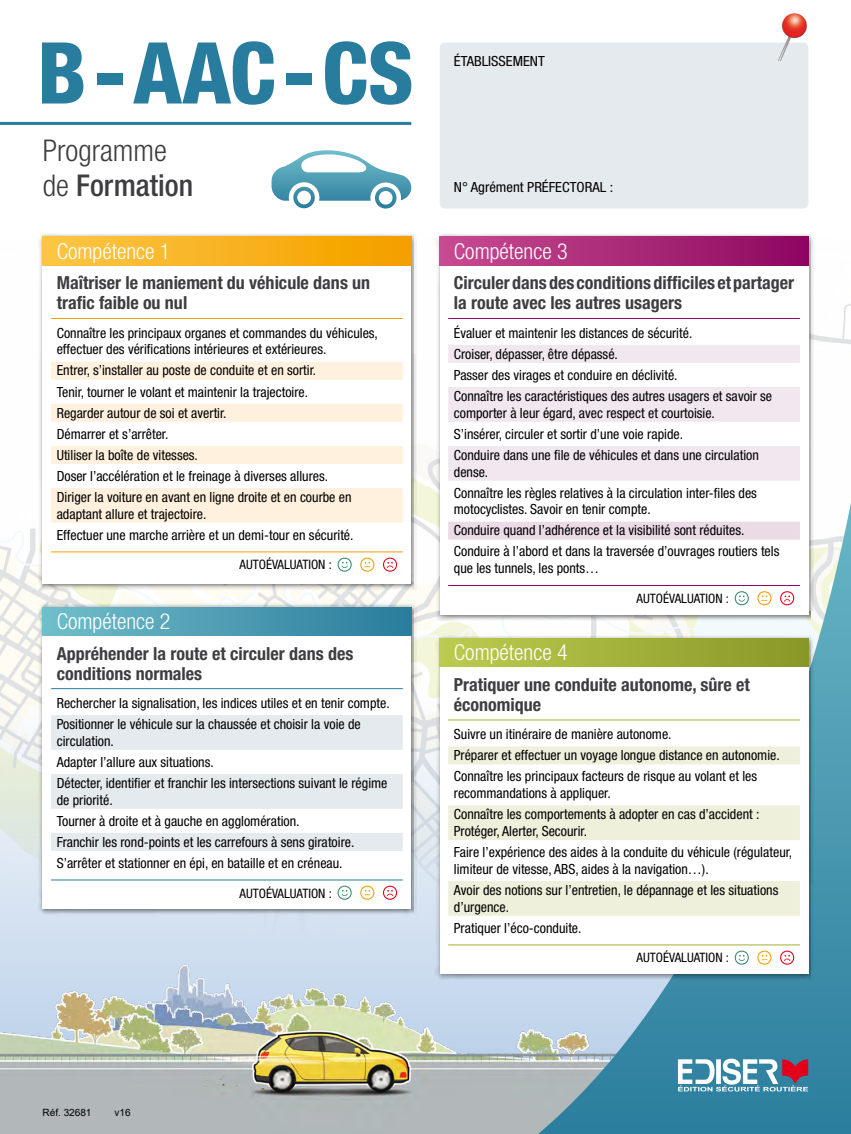
<style>
.page{position:relative;width:851px;height:1134px;background:#fff}
.page>*{position:absolute;margin:0;border:0;box-sizing:border-box;transform-origin:0 0}
.t1{font:800 condensed 85.4px "Helvetica Neue LT Std";color:#287c9d}
.t2{font:300 condensed 30px/35.5px "Helvetica Neue LT Std";color:#3e3d40}
.t3{font:300 condensed 22px "Helvetica Neue LT Std";color:#fff}
.t4{font:700 condensed 18px/20px "Helvetica Neue LT Std";color:#3e3d40}
.t5{font:condensed 14px/21.1px "Helvetica Neue LT Std";color:#000}
.t6{font:condensed 14px "Helvetica Neue LT Std";color:#000;scale:1.05 1}
.t7{font:condensed 13px "Helvetica Neue LT Std";color:#000}
.t8{font:10px "Arial";color:#000}
.s1{font-weight:500}
</style>
<div class="page">
<img style="left:0;top:241px;width:850px;height:424px">
<svg style="left:0;top:665px;width:435px;height:243px"></svg>
<div style="left:38px;top:233px;width:378px;height:356px;background:#000;opacity:.5"></div>
<div style="left:43px;top:237px;width:368px;height:346px;background:#fff"></div>
<div style="left:43px;top:237px;width:368px;height:28px;background:linear-gradient(to right,#fcc647,#f59f00)"></div>
<hr style="left:51px;top:318px;width:352px;height:1px;background:#f49e00">
<div style="left:51px;top:362px;width:352px;height:18px;background:#fff1de"></div>
<div style="left:51px;top:404px;width:352px;height:18px;background:#fff1de"></div>
<div style="left:51px;top:446px;width:352px;height:18px;background:#fff1de"></div>
<div style="left:51px;top:488px;width:352px;height:18px;background:#fff1de"></div>
<div style="left:51px;top:505px;width:352px;height:18px;background:#fff1de"></div>
<hr style="left:51px;top:551px;width:352px;height:1px;background:#f49e00">
<svg style="left:337px;top:557px;width:15px;height:15px"></svg>
<svg style="left:383px;top:557px;width:15px;height:15px"></svg>
<svg style="left:360px;top:557px;width:15px;height:15px"></svg>
<hr style="left:0;top:122px;width:411px;height:3px;background:#287c9d">
<div style="left:435px;top:233px;width:378px;height:387px;background:#000;opacity:.5"></div>
<div style="left:439px;top:237px;width:369px;height:377px;background:#fff"></div>
<div style="left:439px;top:237px;width:369px;height:28px;background:linear-gradient(to right,#c74c90,#8d0961)"></div>
<hr style="left:448px;top:318px;width:351px;height:1px;background:#8d0461">
<div style="left:448px;top:345px;width:351px;height:18px;background:#f1e7ee"></div>
<div style="left:448px;top:387px;width:351px;height:18px;background:#f1e7ee"></div>
<div style="left:448px;top:404px;width:351px;height:18px;background:#f1e7ee"></div>
<div style="left:448px;top:446px;width:351px;height:18px;background:#f1e7ee"></div>
<div style="left:448px;top:463px;width:351px;height:18px;background:#f1e7ee"></div>
<div style="left:448px;top:522px;width:351px;height:18px;background:#eadbe5"></div>
<hr style="left:448px;top:585px;width:351px;height:1px;background:#8d0461">
<div style="left:38px;top:603px;width:378px;height:311px;background:#000;opacity:.5"></div>
<div style="left:43px;top:607px;width:368px;height:302px;background:#fff"></div>
<div style="left:43px;top:607px;width:368px;height:28px;background:linear-gradient(to right,#70beca,#2b7c9d)"></div>
<hr style="left:51px;top:688px;width:352px;height:1px;background:#287c9d">
<div style="left:51px;top:715px;width:352px;height:18px;background:#e5eaef"></div>
<div style="left:51px;top:732px;width:352px;height:18px;background:#e5eaef"></div>
<div style="left:51px;top:774px;width:352px;height:18px;background:#e5eaef"></div>
<div style="left:51px;top:791px;width:352px;height:18px;background:#e5eaef"></div>
<div style="left:51px;top:833px;width:352px;height:18px;background:#e5eaef"></div>
<hr style="left:51px;top:879px;width:352px;height:1px;background:#287c9d">
<svg style="left:337px;top:885px;width:15px;height:15px"></svg>
<svg style="left:383px;top:885px;width:15px;height:15px"></svg>
<svg style="left:360px;top:885px;width:15px;height:15px"></svg>
<img style="left:0;top:908px;width:538px;height:226px">
<svg style="left:538px;top:502px;width:312px;height:632px"></svg>
<div style="left:435px;top:635px;width:378px;height:345px;background:#000;opacity:.5"></div>
<div style="left:439px;top:638px;width:369px;height:336px;background:#fff"></div>
<div style="left:439px;top:638px;width:369px;height:29px;background:linear-gradient(to right,#bdcb4e,#899727)"></div>
<hr style="left:448px;top:719px;width:351px;height:1px;background:#a2b12c">
<div style="left:448px;top:746px;width:351px;height:18px;background:#eef0db"></div>
<div style="left:448px;top:805px;width:351px;height:18px;background:#eef0db"></div>
<div style="left:448px;top:822px;width:351px;height:18px;background:#eef0db"></div>
<div style="left:448px;top:881px;width:351px;height:18px;background:#eef0db"></div>
<div style="left:448px;top:898px;width:351px;height:18px;background:#eef0db"></div>
<hr style="left:448px;top:944px;width:351px;height:1px;background:#a2b12c">
<svg style="left:734px;top:950px;width:15px;height:15px"></svg>
<svg style="left:780px;top:950px;width:14px;height:15px"></svg>
<svg style="left:757px;top:950px;width:15px;height:15px"></svg>
<svg style="left:677px;top:1059px;width:131px;height:32px"></svg>
<svg style="left:271px;top:150px;width:140px;height:59px"></svg>
<div style="left:439px;top:43px;width:369px;height:166px;background:#e5eaef;border-radius:6px"></div>
<img style="left:768px;top:13px;width:41px;height:47px">
<h1 class="t1" style="left:38px;top:20px;width:377px">B-AAC-CS</h1>
<h2 class="t2" style="left:43px;top:132px;width:152px">Programme de <span class="s1">Formation</span></h2>
<h3 class="t3" style="left:57px;top:239px;width:115px">Compétence 1</h3>
<p class="t4" style="left:57px;top:273px;width:315px">Maîtriser le maniement du véhicule dans un trafic faible ou nul</p>
<p class="t5" style="left:57px;top:324px;width:323px;line-height:16.8px">Connaître les principaux organes et commandes du véhicules, effectuer des vérifications intérieures et extérieures.</p>
<p class="t5" style="left:57px;top:360px;width:296px">Entrer, s’installer au poste de conduite et en sortir.<br>Tenir, tourner le volant et maintenir la trajectoire.<br>Regarder autour de soi et avertir.<br>Démarrer et s’arrêter.<br>Utiliser la boîte de vitesses.<br>Doser l’accélération et le freinage à diverses allures.<br>Diriger la voiture en avant en ligne droite et en courbe en</p>
<p class="t5" style="left:57px;top:503px;width:298px">adaptant allure et trajectoire.<br>Effectuer une marche arrière et un demi-tour en sécurité.</p>
<p class="t7" style="left:239px;top:557px;width:94px">AUTOÉVALUATION :</p>
<h3 class="t3" style="left:57px;top:609px;width:115px">Compétence 2</h3>
<p class="t4" style="left:57px;top:643px;width:298px">Appréhender la route et circuler dans des conditions normales</p>
<p class="t5" style="left:57px;top:692px;width:334px">Rechercher la signalisation, les indices utiles et en tenir compte.<br>Positionner le véhicule sur la chaussée et choisir la voie de</p>
<p class="t5" style="left:57px;top:730px;width:332px">circulation.<br>Adapter l’allure aux situations.<br>Détecter, identifier et franchir les intersections suivant le régime</p>
<p class="t5" style="left:57px;top:789px;width:299px">de priorité.<br>Tourner à droite et à gauche en agglomération.<br>Franchir les rond-points et les carrefours à sens giratoire.<br>S’arrêter et stationner en épi, en bataille et en créneau.</p>
<p class="t7" style="left:239px;top:885px;width:94px">AUTOÉVALUATION :</p>
<p class="t6" style="left:454px;top:53px;width:88px">ÉTABLISSEMENT</p>
<p class="t6" style="left:454px;top:179px;width:153px">N° Agrément PRÉFECTORAL :</p>
<h3 class="t3" style="left:454px;top:239px;width:115px">Compétence 3</h3>
<p class="t4" style="left:454px;top:273px;width:342px">Circuler dans des conditions difficiles et partager la route avec les autres usagers</p>
<p class="t5" style="left:454px;top:322px;width:320px">Évaluer et maintenir les distances de sécurité.<br>Croiser, dépasser, être dépassé.<br>Passer des virages et conduire en déclivité.<br>Connaître les caractéristiques des autres usagers et savoir se</p>
<p class="t5" style="left:454px;top:402px;width:306px">comporter à leur égard, avec respect et courtoisie.<br>S’insérer, circuler et sortir d’une voie rapide.<br>Conduire dans une file de véhicules et dans une circulation</p>
<p class="t5" style="left:454px;top:461px;width:304px">dense.<br>Connaître les règles relatives à la circulation inter-files des</p>
<p class="t5" style="left:454px;top:499px;width:327px">motocyclistes. Savoir en tenir compte.<br>Conduire quand l’adhérence et la visibilité sont réduites.<br>Conduire à l’abord et dans la traversée d’ouvrages routiers tels</p>
<p class="t5" style="left:454px;top:558px;width:147px">que les tunnels, les ponts…</p>
<p class="t7" style="left:636px;top:591px;width:94px">AUTOÉVALUATION :</p>
<h3 class="t3" style="left:454px;top:640px;width:115px">Compétence 4</h3>
<p class="t4" style="left:454px;top:674px;width:297px">Pratiquer une conduite autonome, sûre et économique</p>
<p class="t5" style="left:454px;top:723px;width:327px">Suivre un itinéraire de manière autonome.<br>Préparer et effectuer un voyage longue distance en autonomie.<br>Connaître les principaux facteurs de risque au volant et les</p>
<p class="t5" style="left:454px;top:782px;width:307px">recommandations à appliquer.<br>Connaître les comportements à adopter en cas d’accident :</p>
<p class="t5" style="left:454px;top:820px;width:340px">Protéger, Alerter, Secourir.<br>Faire l’expérience des aides à la conduite du véhicule (régulateur,</p>
<p class="t5" style="left:454px;top:858px;width:326px">limiteur de vitesse, ABS, aides à la navigation…).<br>Avoir des notions sur l’entretien, le dépannage et les situations</p>
<p class="t5" style="left:454px;top:896px;width:129px">d’urgence.<br>Pratiquer l’éco-conduite.</p>
<p class="t7" style="left:636px;top:950px;width:94px">AUTOÉVALUATION :</p>
<p class="t8" style="left:43px;top:1106px;width:50px">Réf. 32681</p>
<p class="t8" style="left:115px;top:1106px;width:18px">v16</p>
</div>
